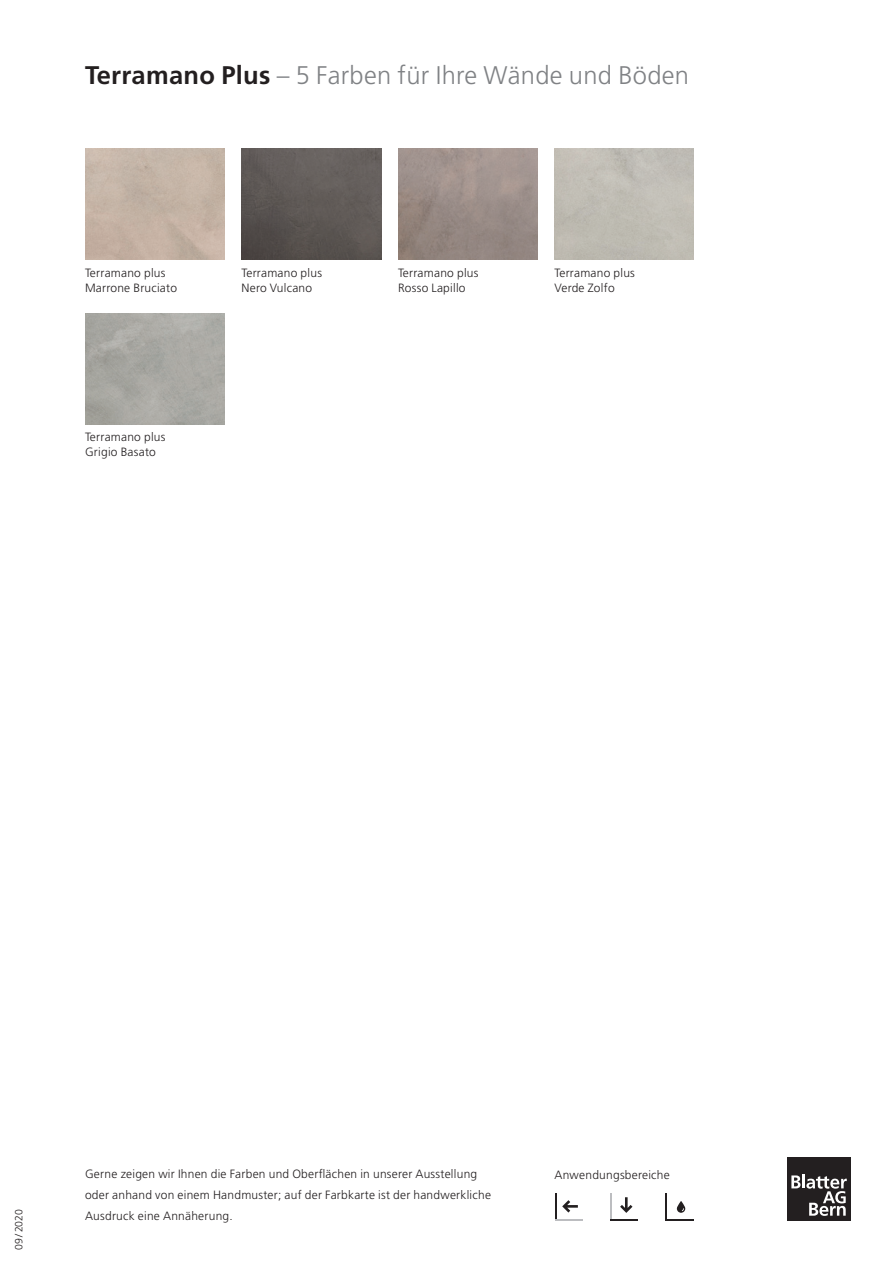
<style>
.page{position:relative;width:893px;height:1263px;background:#fff}
.page>*{position:absolute;margin:0;border:0;box-sizing:border-box;transform-origin:0 0}
.t1{font:300 25.5px "Frutiger";letter-spacing:.01em;color:#808285}
.t2{font:300 12px/15px "Frutiger";letter-spacing:.02em;color:#231f20}
.t3{font:300 10.5px "Frutiger";color:#231f20}
.s1{font-weight:700;color:#231f20}
</style>
<div class="page">
<img style="left:398px;top:149px;width:139px;height:111px">
<img style="left:242px;top:149px;width:139px;height:111px">
<div style="left:787px;top:1157px;width:63px;height:63px;background:#231f20"></div>
<hr style="left:802px;top:1174px;width:3px;height:14px;background:#fff">
<svg style="left:791px;top:1175px;width:9px;height:13px"></svg>
<svg style="left:806px;top:1176px;width:41px;height:40px"></svg>
<hr style="left:555px;top:1192px;width:2px;height:28px;background:#231f20">
<svg style="left:562px;top:1200px;width:16px;height:12px"></svg>
<svg style="left:555px;top:1219px;width:28px;height:1px"></svg>
<hr style="left:610px;top:1192px;width:2px;height:28px;background:#bcbdc0">
<svg style="left:610px;top:1219px;width:28px;height:1px"></svg>
<svg style="left:620px;top:1197px;width:12px;height:16px"></svg>
<svg style="left:666px;top:1193px;width:27px;height:27px"></svg>
<h1 class="t1" style="left:85px;top:61px;width:605px"><span class="s1">Terramano Plus</span> – 5 Farben für Ihre Wände und Böden</h1>
<p class="t2" style="left:85px;top:265px;width:94px">Terramano plus<br>Marrone Bruciato</p>
<p class="t2" style="left:85px;top:430px;width:82px">Terramano plus<br>Grigio Basato</p>
<p class="t2" style="left:242px;top:265px;width:82px">Terramano plus<br>Nero Vulcano</p>
<p class="t2" style="left:554px;top:265px;width:82px">Terramano plus<br>Verde Zolfo</p>
<p class="t2" style="left:398px;top:265px;width:82px">Terramano plus<br>Rosso Lapillo</p>
<p class="t3" style="left:13px;top:1250px;width:42px;rotate:-90deg">09/2020</p>
<p class="t2" style="left:85px;top:1164px;width:407px;line-height:21px">Gerne zeigen wir Ihnen die Farben und Oberflächen in unserer Ausstellung oder anhand von einem Handmuster; auf der Farbkarte ist der handwerkliche<br>Ausdruck eine Annäherung.</p>
<p class="t2" style="left:554px;top:1167px;width:117px">Anwendungsbereiche</p>
</div>
